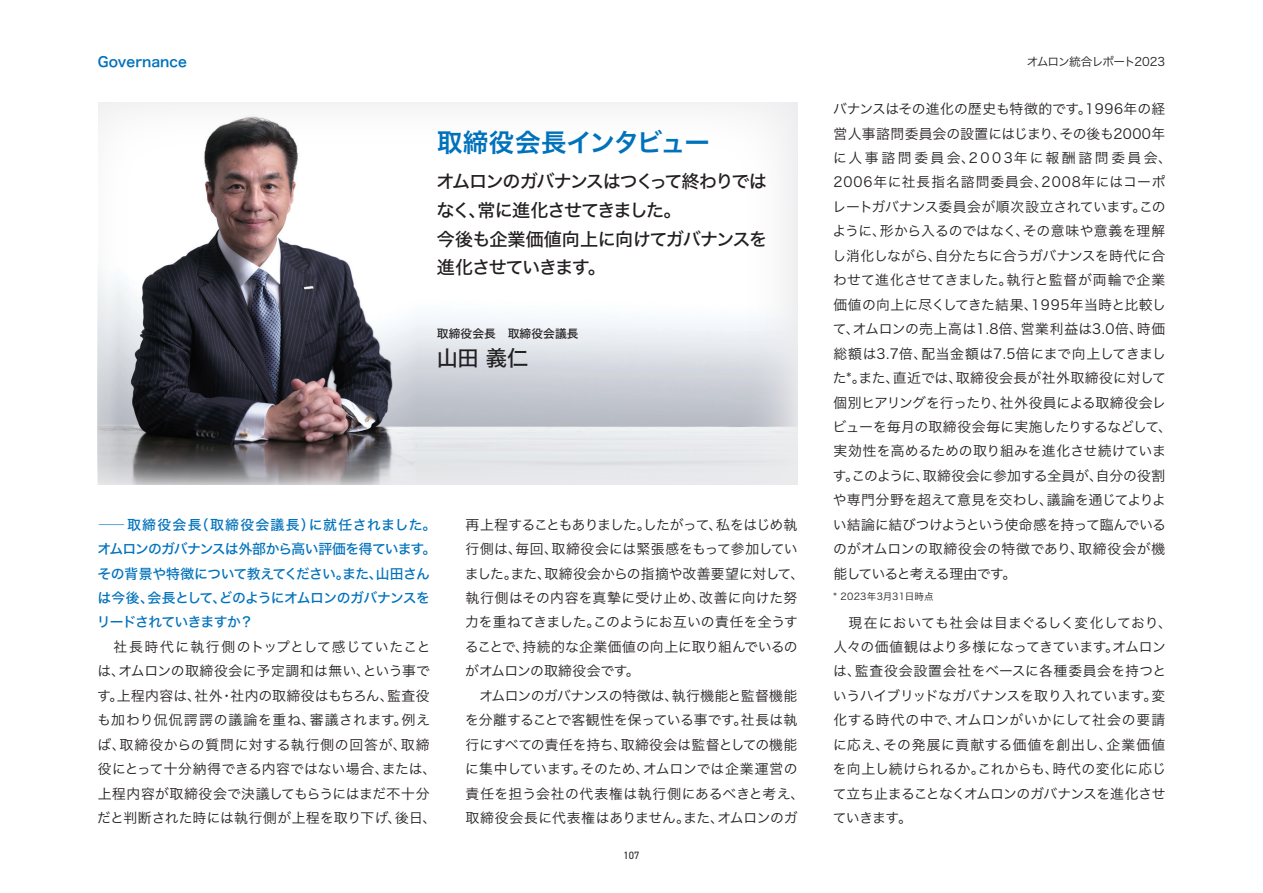
<style>
.page{position:relative;width:1263px;height:893px;background:#fff}
.page>*{position:absolute;margin:0;border:0;box-sizing:border-box;transform-origin:0 0}
.t1{font:25.5px "Hiragino Sans W6";letter-spacing:-.03em;color:#0072bc}
.t2{font:21.3px "Hiragino Sans W5";color:#231f20}
.t3{font:18px/28.7px "Hiragino Sans W5";letter-spacing:-.065em;color:#231f20}
.t4{font:13.8px/24.5px "Hiragino Sans W3";letter-spacing:.005em;color:#231f20}
.t5{font:13.8px/24.5px "Hiragino Sans W3";letter-spacing:.025em;color:#231f20}
.t6{font:13.8px/24.5px "Hiragino Sans W5";letter-spacing:-.04em;color:#0072bc;scale:2 1}
.t7{font:13.8px "Hiragino Sans W6";color:#0072bc}
.t8{font:11.7px "Hiragino Sans W3";letter-spacing:-.075em;color:#231f20}
.t9{font:11.7px "Hiragino Sans W5";letter-spacing:.01em;color:#231f20}
.t10{font:10.65px "DIN2014";color:#231f20}
.t11{font:9.6px "Hiragino Sans W3";letter-spacing:.03em;color:#231f20}
</style>
<div class="page">
<img style="left:98px;top:102px;width:699px;height:383px">
<p class="t7" style="left:98px;top:50px;width:91px">Governance</p>
<p class="t8" style="left:1027px;top:51px;width:140px">オムロン統合レポート2023</p>
<h1 class="t1" style="left:437px;top:119px;width:275px">取締役会長インタビュー</h1>
<h3 class="t3" style="left:436px;top:166px;width:332px">オムロンのガバナンスはつくって終わりではなく、常に進化させてきました。<br>今後も企業価値向上に向けてガバナンスを進化させていきます。</h3>
<p class="t9" style="left:437px;top:323px;width:143px">取締役会長　取締役会議長</p>
<h2 class="t2" style="left:437px;top:339px;width:93px">山田 義仁</h2>
<p class="t6" style="left:97px;top:511px;width:171px">―取締役会長（取締役会議長）に就任されました。オムロンのガバナンスは外部から高い評価を得ています。その背景や特徴について教えてください。また、山田さんは今後、会長として、どのようにオムロンのガバナンスをリードされていきますか？</p>
<p class="t5" style="left:97px;top:633px;width:341px">　社長時代に執行側のトップとして感じていたことは、オムロンの取締役会に予定調和は無い、という事です。上程内容は、社外・社内の取締役はもちろん、監査役も加わり侃侃諤諤の議論を重ね、審議されます。例えば、取締役からの質問に対する執行側の回答が、取締役にとって十分納得できる内容ではない場合、または、上程内容が取締役会で決議してもらうにはまだ不十分だと判断された時には執行側が上程を取り下げ、後日、</p>
<p class="t4" style="left:465px;top:511px;width:341px">再上程することもありました。したがって、私をはじめ執行側は、毎回、取締役会には緊張感をもって参加していました。また、取締役会からの指摘や改善要望に対して、執行側はその内容を真摯に受け止め、改善に向けた努力を重ねてきました。このようにお互いの責任を全うすることで、持続的な企業価値の向上に取り組んでいるのがオムロンの取締役会です。<br>　オムロンのガバナンスの特徴は、執行機能と監督機能を分離することで客観性を保っている事です。社長は執行にすべての責任を持ち、取締役会は監督としての機能に集中しています。そのため、オムロンでは企業運営の責任を担う会社の代表権は執行側にあるべきと考え、取締役会長に代表権はありません。また、オムロンのガ</p>
<p class="t10" style="left:623px;top:849px;width:17px">107</p>
<p class="t4" style="left:832px;top:96px;width:341px">バナンスはその進化の歴史も特徴的です。1996年の経営人事諮問委員会の設置にはじまり、その後も2000年に人事諮問委員会、2003年に報酬諮問委員会、<br>2006年に社長指名諮問委員会、2008年にはコーポレートガバナンス委員会が順次設立されています。このように、形から入るのではなく、その意味や意義を理解し消化しながら、自分たちに合うガバナンスを時代に合わせて進化させてきました。執行と監督が両輪で企業価値の向上に尽くしてきた結果、1995年当時と比較して、オムロンの売上高は1.8倍、営業利益は3.0倍、時価総額は3.7倍、配当金額は7.5倍にまで向上してきました*。また、直近では、取締役会長が社外取締役に対して個別ヒアリングを行ったり、社外役員による取締役会レビューを毎月の取締役会毎に実施したりするなどして、実効性を高めるための取り組みを進化させ続けています。このように、取締役会に参加する全員が、自分の役割や専門分野を超えて意見を交わし、議論を通じてよりよい結論に結びつけようという使命感を持って臨んでいるのがオムロンの取締役会の特徴であり、取締役会が機能していると考える理由です。</p>
<p class="t4" style="left:833px;top:609px;width:341px">　現在においても社会は目まぐるしく変化しており、人々の価値観はより多様になってきています。オムロンは、監査役会設置会社をベースに各種委員会を持つというハイブリッドなガバナンスを取り入れています。変化する時代の中で、オムロンがいかにして社会の要請に応え、その発展に貢献する価値を創出し、企業価値を向上し続けられるか。これからも、時代の変化に応じて立ち止まることなくオムロンのガバナンスを進化させていきます。</p>
<p class="t11" style="left:833px;top:588px;width:102px">* 2023年3月31日時点</p>
</div>
